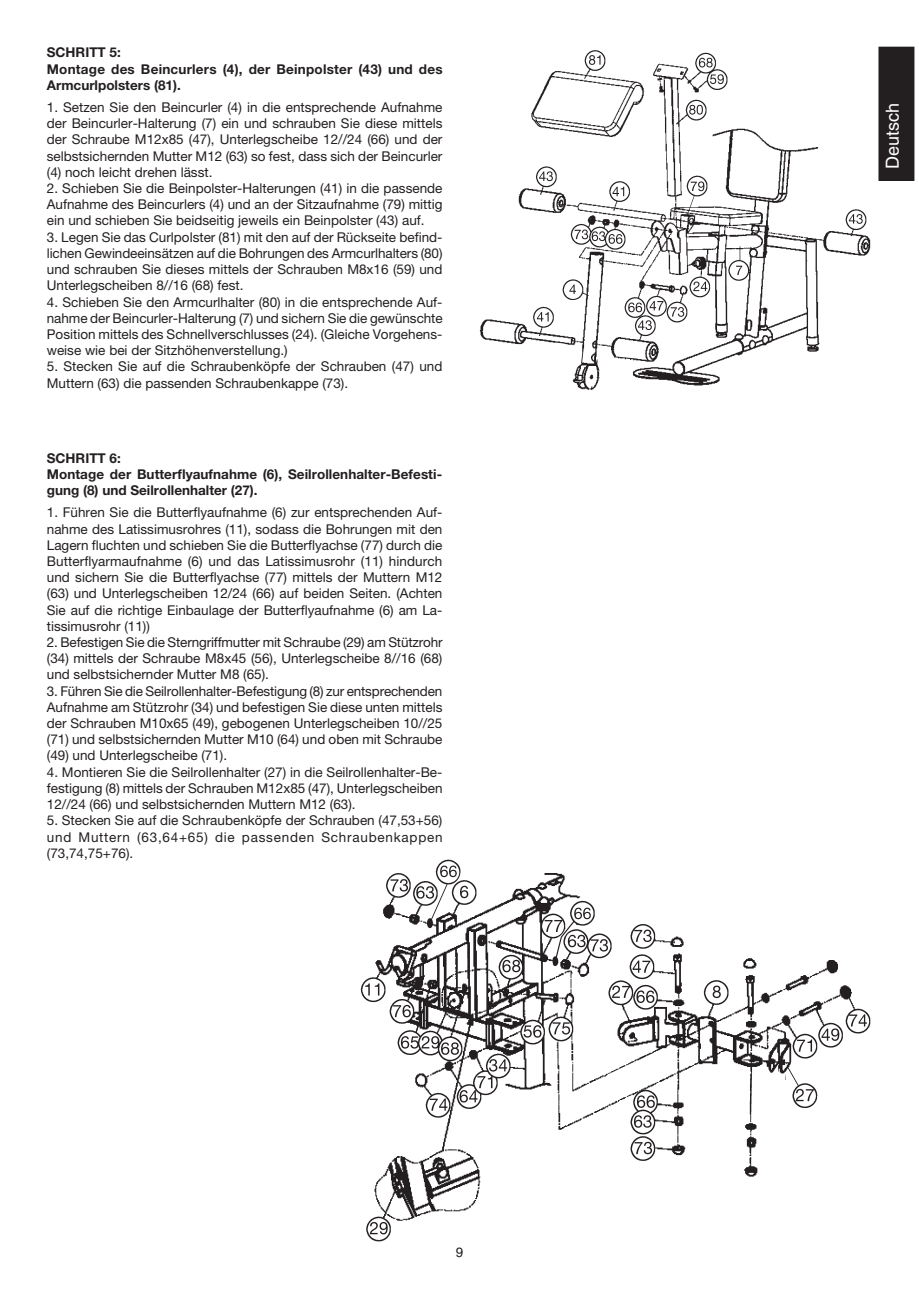
<style>
.page{position:relative;width:919px;height:1289px;background:#fff}
.page>*{position:absolute;margin:0;border:0;box-sizing:border-box;transform-origin:0 0}
.t1{font:18px "Helvetica";color:#fff}
.t2{font:13.5px/16.2px "Helvetica Neue";color:#231f20;text-align:justify}
.t3{font:700 13.5px/16.2px "Helvetica Neue";letter-spacing:.005em;color:#231f20}
.t4{font:13.5px "Helvetica";color:#231f20}
</style>
<div class="page">
<div style="left:878px;top:47px;width:35px;height:133px;background:#231f20"></div>
<div style="left:878px;top:47px;width:36px;height:134px;border:1px solid #231f20"></div>
<img style="left:479px;top:47px;width:401px;height:343px">
<img style="left:360px;top:859px;width:511px;height:383px">
<p class="t3" style="left:47px;top:44px;width:397px">SCHRITT 5:<br>Montage des Beincurlers (4), der Beinpolster (43) und des<br>Armcurlpolsters (81).</p>
<p class="t2" style="left:47px;top:99px;width:397px">1. Setzen Sie den Beincurler (4) in die entsprechende Aufnahme der Beincurler-Halterung (7) ein und schrauben Sie diese mittels der Schraube M12x85 (47), Unterlegscheibe 12//24 (66) und der selbstsichernden Mutter M12 (63) so fest, dass sich der Beincurler (4) noch leicht drehen lässt.</p>
<p class="t2" style="left:47px;top:180px;width:397px">2. Schieben Sie die Beinpolster-Halterungen (41) in die passende Aufnahme des Beincurlers (4) und an der Sitzaufnahme (79) mittig ein und schieben Sie beidseitig jeweils ein Beinpolster (43) auf.</p>
<p class="t2" style="left:47px;top:228px;width:397px">3. Legen Sie das Curlpolster (81) mit den auf der Rückseite befind&shy;lichen Gewindeeinsätzen auf die Bohrungen des Armcurlhalters (80) und schrauben Sie dieses mittels der Schrauben M8x16 (59) und Unterlegscheiben 8//16 (68) fest.</p>
<p class="t2" style="left:47px;top:293px;width:397px">4. Schieben Sie den Armcurlhalter (80) in die entsprechende Auf&shy;nahme der Beincurler-Halterung (7) und sichern Sie die gewünschte Position mittels des Schnellverschlusses (24). (Gleiche Vorgehens&shy;weise wie bei der Sitzhöhenverstellung.)</p>
<p class="t2" style="left:47px;top:358px;width:397px">5. Stecken Sie auf die Schraubenköpfe der Schrauben (47) und<br>Muttern (63) die passenden Schraubenkappe (73).</p>
<p class="t3" style="left:47px;top:449px;width:397px">SCHRITT 6:<br>Montage der Butterflyaufnahme (6), Seilrollenhalter-Befesti&shy;gung (8) und Seilrollenhalter (27).</p>
<p class="t2" style="left:47px;top:504px;width:397px">1. Führen Sie die Butterflyaufnahme (6) zur entsprechenden Auf&shy;nahme des Latissimusrohres (11), sodass die Bohrungen mit den Lagern fluchten und schieben Sie die Butterflyachse (77) durch die Butterflyarmaufnahme (6) und das Latissimusrohr (11) hindurch und sichern Sie die Butterflyachse (77) mittels der Muttern M12 (63) und Unterlegscheiben 12/24 (66) auf beiden Seiten. (Achten Sie auf die richtige Einbaulage der Butterflyaufnahme (6) am La&shy;tissimusrohr (11))</p>
<p class="t2" style="left:47px;top:634px;width:397px">2. Befestigen Sie die Sterngriffmutter mit Schraube (29) am Stützrohr (34) mittels der Schraube M8x45 (56), Unterlegscheibe 8//16 (68) und selbstsichernder Mutter M8 (65).</p>
<p class="t2" style="left:47px;top:682px;width:397px">3. Führen Sie die Seilrollenhalter-Befestigung (8) zur entsprechenden Aufnahme am Stützrohr (34) und befestigen Sie diese unten mittels der Schrauben M10x65 (49), gebogenen Unterlegscheiben 10//25 (71) und selbstsichernden Mutter M10 (64) und oben mit Schraube (49) und Unterlegscheibe (71).</p>
<p class="t2" style="left:47px;top:763px;width:397px">4. Montieren Sie die Seilrollenhalter (27) in die Seilrollenhalter-Be&shy;festigung (8) mittels der Schrauben M12x85 (47), Unterlegscheiben 12//24 (66) und selbstsichernden Muttern M12 (63).</p>
<p class="t2" style="left:47px;top:812px;width:397px">5. Stecken Sie auf die Schraubenköpfe der Schrauben (47,53+56) und Muttern (63,64+65) die passenden Schraubenkappen (73,74,75+76).</p>
<p class="t4" style="left:456px;top:1244px;width:9px">9</p>
<h1 class="t1" style="left:882px;top:169px;width:68px;rotate:-90deg">Deutsch</h1>
</div>
